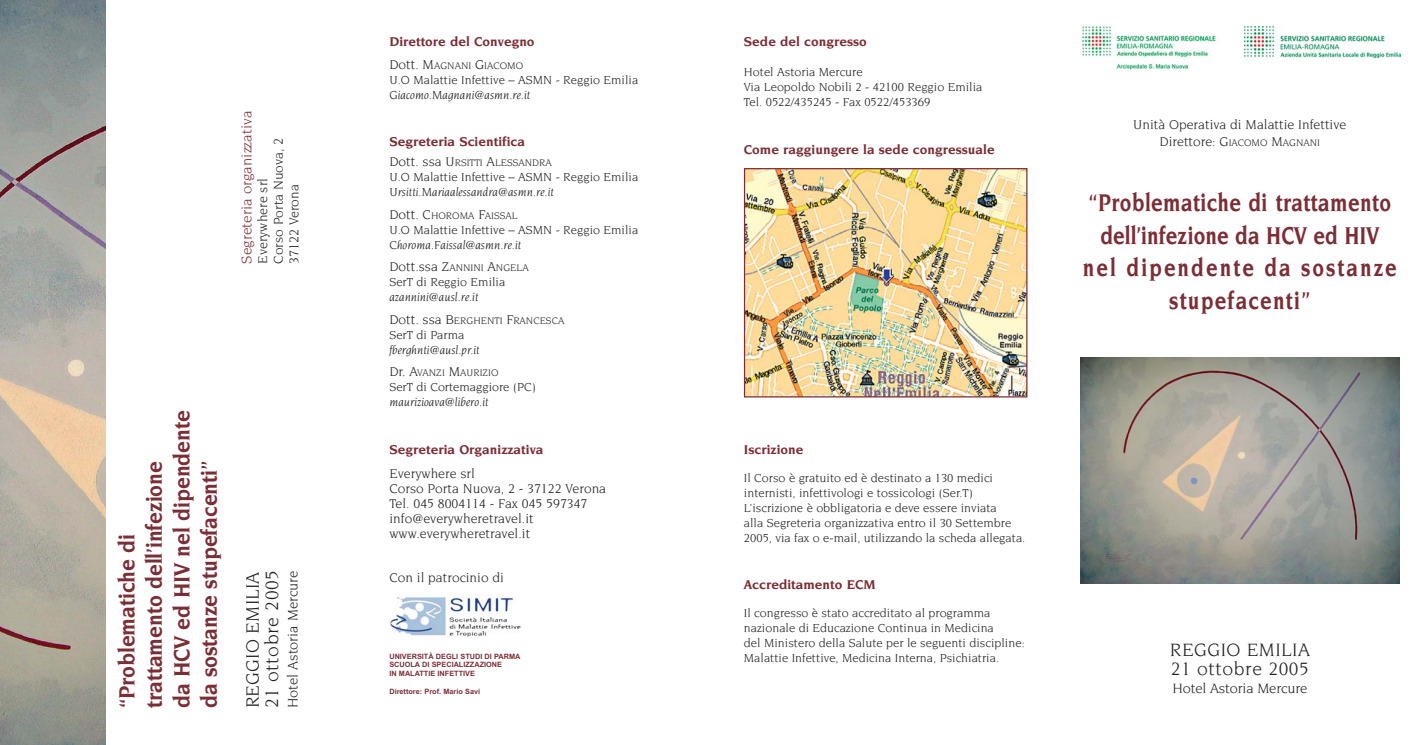
<style>
.page{position:relative;width:1418px;height:745px;background:#fff}
.page>*{position:absolute;margin:0;border:0;box-sizing:border-box;transform-origin:0 0}
.t1{font:700 26.25px/32.5px "Novarese";letter-spacing:.015em;color:#7a2e36;text-align:center;scale:.8 1}
.t2{font:700 23.75px/27.5px "Novarese";letter-spacing:-.005em;color:#7a2e36;scale:.9 1}
.t3{font:19.38px/18.8px "Novarese";letter-spacing:.025em;color:#231f20}
.t4{font:15px "Novarese";color:#7a2e36}
.t5{font:14.5px "Novarese";letter-spacing:-.01em;color:#231f20}
.t6{font:13.75px/15px "Novarese";color:#231f20}
.t7{font:700 13.75px "Novarese";color:#7a2e36}
.t8{font:12.5px/15px "Novarese";color:#231f20}
.t9{font:italic 12.5px "Novarese";color:#231f20}
.t10{font:10.25px "Novarese";color:#231f20}
.t11{font:700 7.25px/8.8px "Arial";color:#7a2e36}
.s1{font-size:13.75px}
.s2{font-size:10.25px}
</style>
<div class="page">
<img style="left:1080px;top:357px;width:319px;height:226px">
<img style="left:0;top:0;width:106px;height:744px">
<img style="left:746px;top:170px;width:279px;height:225px">
<div style="left:744px;top:168px;width:283px;height:229px;border:1px solid #7a2e36"></div>
<img style="left:1244px;top:26px;width:155px;height:31px">
<img style="left:1081px;top:25px;width:136px;height:46px">
<img style="left:390px;top:595px;width:131px;height:42px">
<p class="t4" style="left:240px;top:263px;width:154px;rotate:-90deg">Segreteria organizzativa</p>
<p class="t6" style="left:256px;top:263px;width:127px;line-height:15.6px;rotate:-90deg">Everywhere srl<br>Corso Porta Nuova, 2<br>37122 Verona</p>
<h2 class="t2" style="left:114px;top:708px;width:332px;rotate:-90deg">“Problematiche di<br>trattamento dell’infezione<br>da HCV ed HIV nel dipendente da sostanze stupefacenti”</h2>
<h3 class="t3" style="left:244px;top:708px;width:140px;line-height:19.4px;rotate:-90deg">REGGIO EMILIA<br>21 ottobre 2005</h3>
<p class="t5" style="left:286px;top:708px;width:139px;rotate:-90deg">Hotel Astoria Mercure</p>
<p class="t7" style="left:389px;top:36px;width:147px">Direttore del Convegno</p>
<p class="t10" style="left:389px;top:61px;width:135px"><span class="s1">Dott. M</span>AGNANI <span class="s1">G</span>IACOMO</p>
<p class="t8" style="left:389px;top:73px;width:250px">U.O Malattie Infettive – ASMN - Reggio Emilia</p>
<p class="t9" style="left:389px;top:89px;width:142px">Giacomo.Magnani@asmn.re.it</p>
<p class="t7" style="left:389px;top:136px;width:137px">Segreteria Scientifica</p>
<p class="t10" style="left:389px;top:158px;width:164px"><span class="s1">Dott. ssa U</span>RSITTI <span class="s1">A</span>LESSANDRA</p>
<p class="t8" style="left:389px;top:170px;width:250px">U.O Malattie Infettive – ASMN - Reggio Emilia</p>
<p class="t9" style="left:389px;top:187px;width:166px">Ursitti.Mariaalessandra@asmn.re.it</p>
<p class="t10" style="left:389px;top:211px;width:130px"><span class="s1">Dott. C</span>HOROMA <span class="s1">F</span>AISSAL</p>
<p class="t8" style="left:389px;top:223px;width:250px">U.O Malattie Infettive – ASMN - Reggio Emilia</p>
<p class="t9" style="left:389px;top:239px;width:133px">Choroma.Faissal@asmn.re.it</p>
<p class="t10" style="left:389px;top:263px;width:141px"><span class="s1">Dott.ssa Z</span>ANNINI <span class="s1">A</span>NGELA</p>
<p class="t8" style="left:389px;top:275px;width:117px">SerT di Reggio Emilia</p>
<p class="t9" style="left:389px;top:292px;width:91px">azannini@ausl.re.it</p>
<p class="t10" style="left:389px;top:316px;width:176px"><span class="s1">Dott. ssa B</span>ERGHENTI <span class="s1">F</span>RANCESCA</p>
<p class="t8" style="left:389px;top:328px;width:76px">SerT di Parma</p>
<p class="t9" style="left:389px;top:344px;width:92px">fberghnti@ausl.pr.it</p>
<p class="t10" style="left:389px;top:368px;width:111px"><span class="s1">Dr. A</span>VANZI <span class="s1">M</span>AURIZIO</p>
<p class="t8" style="left:389px;top:380px;width:148px">SerT di Cortemaggiore (PC)</p>
<p class="t9" style="left:389px;top:397px;width:101px">maurizioava@libero.it</p>
<p class="t7" style="left:389px;top:443px;width:155px">Segreteria Organizzativa</p>
<p class="t6" style="left:389px;top:466px;width:218px">Everywhere srl<br>Corso Porta Nuova, 2 - 37122 Verona<br>Tel. 045 8004114 - Fax 045 597347 info@everywheretravel.it www.everywheretravel.it</p>
<p class="t6" style="left:389px;top:570px;width:116px">Con il patrocinio di</p>
<p class="t11" style="left:389px;top:652px;width:132px">UNIVERSITÀ DEGLI STUDI DI PARMA<br>SCUOLA DI SPECIALIZZAZIONE<br>IN MALATTIE INFETTIVE</p>
<p class="t11" style="left:389px;top:687px;width:92px">Direttore: Prof. Mario Savi</p>
<p class="t7" style="left:744px;top:36px;width:125px">Sede del congresso</p>
<p class="t8" style="left:744px;top:65px;width:240px">Hotel Astoria Mercure<br>Via Leopoldo Nobili 2 - 42100 Reggio Emilia<br>Tel. 0522/435245 - Fax 0522/453369</p>
<p class="t7" style="left:744px;top:143px;width:252px">Come raggiungere la sede congressuale</p>
<p class="t7" style="left:744px;top:443px;width:61px">Iscrizione</p>
<p class="t8" style="left:744px;top:470px;width:283px">Il Corso è gratuito ed è destinato a 130 medici internisti, infettivologi e tossicologi (Ser.T)<br>L’iscrizione è obbligatoria e deve essere inviata<br>alla Segreteria organizzativa entro il 30 Settembre 2005, via fax o e-mail, utilizzando la scheda allegata.</p>
<p class="t7" style="left:744px;top:578px;width:133px">Accreditamento ECM</p>
<p class="t8" style="left:744px;top:605px;width:282px">Il congresso è stato accreditato al programma nazionale di Educazione Continua in Medicina<br>del Ministero della Salute per le seguenti discipline:<br>Malattie Infettive, Medicina Interna, Psichiatria.</p>
<p class="t6" style="left:1133px;top:116px;width:215px;line-height:17.5px;text-align:center">Unità Operativa di Malattie Infettive<br>Direttore: G<span class="s2">IACOMO</span> M<span class="s2">AGNANI</span></p>
<h1 class="t1" style="left:1082px;top:188px;width:394px">“Problematiche di trattamento dell’infezione da HCV ed HIV nel dipendente da sostanze stupefacenti”</h1>
<h3 class="t3" style="left:1169px;top:641px;width:141px">REGGIO EMILIA<br>21 ottobre 2005</h3>
<p class="t5" style="left:1172px;top:682px;width:136px">Hotel Astoria Mercure</p>
</div>
